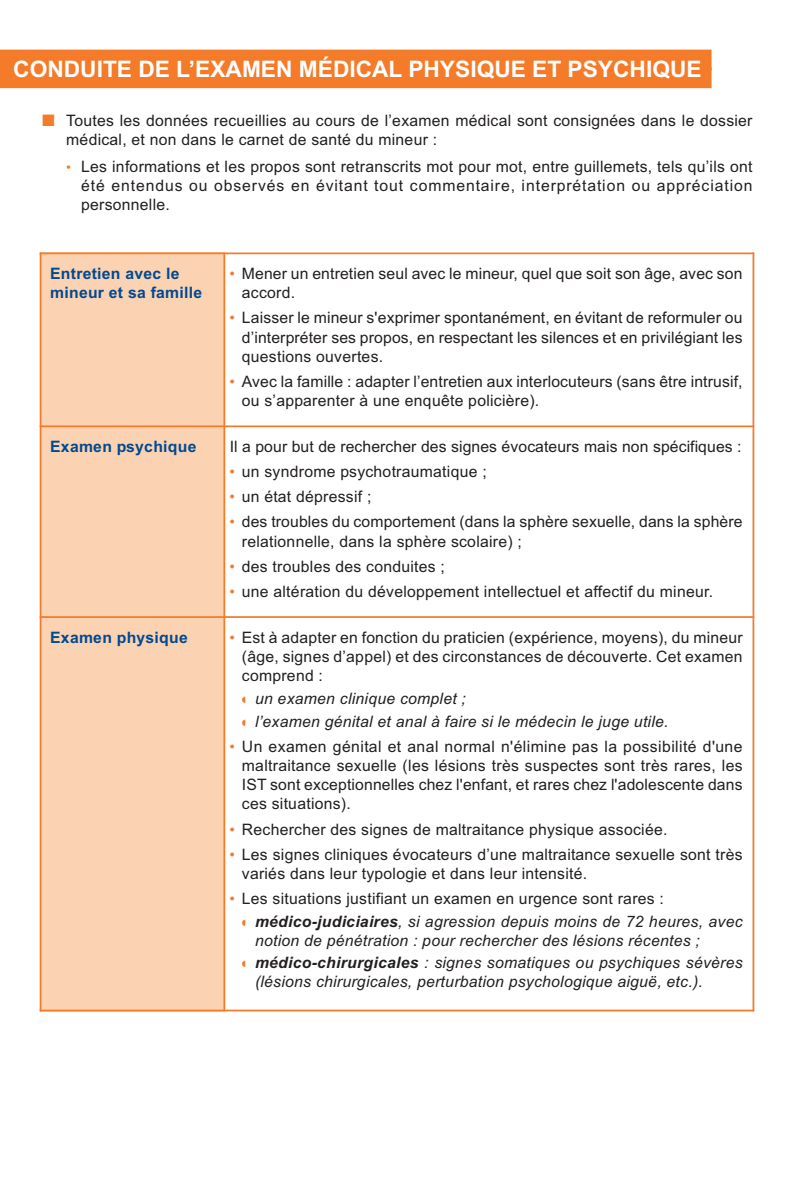
<style>
.page{position:relative;width:794px;height:1191px;background:#fff}
.page>*{position:absolute;margin:0;border:0;box-sizing:border-box;transform-origin:0 0}
.t1{font:700 22.75px "Arial";color:#fff}
.t2{font:15.75px/19.2px "Arial";letter-spacing:.015em;color:#231f20}
.t3{font:italic 15.75px/22.8px "Arial";letter-spacing:.015em;color:#231f20}
.t4{font:700 15.75px/19.2px "Arial";letter-spacing:.015em;color:#014990}
.s1{font-size:14px;color:#f47b2a}
.s2{color:#f47b2a}
.s3{font-weight:700;font-style:italic}
.s4{font-style:italic}
.s5{font-weight:700}
</style>
<div class="page">
<div style="left:0;top:50px;width:711px;height:21px;background:#f47b2a"></div>
<div style="left:0;top:67px;width:711px;height:21px;background:#f47b2a"></div>
<div style="left:40px;top:252px;width:184px;height:174px;background:#fcd3b2"></div>
<div style="left:40px;top:426px;width:184px;height:191px;background:#fcd3b2"></div>
<div style="left:40px;top:617px;width:184px;height:394px;background:#fcd3b2"></div>
<hr style="left:40px;top:252px;width:1px;height:759px;background:#f47b2a">
<hr style="left:223px;top:252px;width:2px;height:759px;background:#f47b2a">
<hr style="left:752px;top:252px;width:2px;height:759px;background:#f47b2a">
<hr style="left:40px;top:252px;width:714px;height:2px;background:#f47b2a">
<hr style="left:40px;top:425px;width:714px;height:2px;background:#f47b2a">
<hr style="left:40px;top:616px;width:714px;height:2px;background:#f47b2a">
<hr style="left:40px;top:1009px;width:714px;height:2px;background:#f47b2a">
<h1 class="t1" style="left:13px;top:56px;width:690px">CONDUITE DE L’EXAMEN MÉDICAL PHYSIQUE ET PSYCHIQUE</h1>
<p class="t2" style="left:66px;top:111px;width:688px">Toutes les données recueillies au cours de l’examen médical sont consignées dans le dossier médical, et non dans le carnet de santé du mineur :</p>
<p class="t2" style="left:81px;top:157px;width:673px;text-align:justify;text-indent:-15px"><span class="s1">•</span> Les informations et les propos sont retranscrits mot pour mot, entre guillemets, tels qu’ils ont été entendus ou observés en évitant tout commentaire, interprétation ou appréciation personnelle.</p>
<p class="t4" style="left:50px;top:264px;width:153px">Entretien avec le mineur et sa famille</p>
<p class="t2" style="left:242px;top:264px;width:502px;text-indent:-12px"><span class="s2">•</span> Mener un entretien seul avec le mineur, quel que soit son âge, avec son accord.</p>
<p class="t2" style="left:242px;top:308px;width:502px;text-align:justify;text-indent:-12px"><span class="s2">•</span> Laisser le mineur s'exprimer spontanément, en évitant de reformuler ou d’interpréter ses propos, en respectant les silences et en privilégiant les questions ouvertes.</p>
<p class="t2" style="left:242px;top:372px;width:502px;text-indent:-12px"><span class="s2">•</span> Avec la famille : adapter l’entretien aux interlocuteurs (sans être intrusif, ou s’apparenter à une enquête policière).</p>
<p class="t4" style="left:50px;top:437px;width:148px">Examen psychique</p>
<p class="t2" style="left:230px;top:437px;width:513px">Il a pour but de rechercher des signes évocateurs mais non spécifiques :</p>
<p class="t2" style="left:230px;top:462px;width:259px"><span class="s2">•</span> un syndrome psychotraumatique ;</p>
<p class="t2" style="left:230px;top:487px;width:143px"><span class="s2">•</span> un état dépressif ;</p>
<p class="t2" style="left:242px;top:512px;width:502px;text-indent:-12px"><span class="s2">•</span> des troubles du comportement (dans la sphère sexuelle, dans la sphère relationnelle, dans la sphère scolaire) ;</p>
<p class="t2" style="left:230px;top:557px;width:217px"><span class="s2">•</span> des troubles des conduites ;</p>
<p class="t2" style="left:230px;top:582px;width:485px"><span class="s2">•</span> une altération du développement intellectuel et affectif du mineur.</p>
<p class="t4" style="left:50px;top:627px;width:139px">Examen physique</p>
<p class="t2" style="left:242px;top:627px;width:502px;text-align:justify;text-indent:-12px"><span class="s2">•</span> Est à adapter en fonction du praticien (expérience, moyens), du mineur (âge, signes d’appel) et des circonstances de découverte. Cet examen comprend :</p>
<p class="t3" style="left:255px;top:687px;width:415px">un examen clinique complet ;<br>l’examen génital et anal à faire si le médecin le juge utile.</p>
<p class="t2" style="left:242px;top:736px;width:502px;text-align:justify;text-indent:-12px"><span class="s2">•</span> Un examen génital et anal normal n'élimine pas la possibilité d'une maltraitance sexuelle (les lésions très suspectes sont très rares, les IST sont exceptionnelles chez l'enfant, et rares chez l'adolescente dans ces situations).</p>
<p class="t2" style="left:230px;top:819px;width:439px"><span class="s2">•</span> Rechercher des signes de maltraitance physique associée.</p>
<p class="t2" style="left:242px;top:845px;width:502px;text-indent:-12px"><span class="s2">•</span> Les signes cliniques évocateurs d’une maltraitance sexuelle sont très variés dans leur typologie et dans leur intensité.</p>
<p class="t2" style="left:255px;top:887px;width:489px;line-height:22.8px;text-indent:-25px"><span class="s2">•</span> Les situations justifiant un examen en urgence sont rares : <span class="s3">médico-judiciaires</span><span class="s4">, si agression depuis moins de 72 heures, avec</span></p>
<p class="t3" style="left:255px;top:930px;width:489px;line-height:21.7px">notion de pénétration : pour rechercher des lésions récentes ; <span class="s5">médico-chirurgicales</span> : signes somatiques ou psychiques sévères</p>
<p class="t3" style="left:255px;top:970px;width:449px">(lésions chirurgicales, perturbation psychologique aiguë, etc.).</p>
</div>
